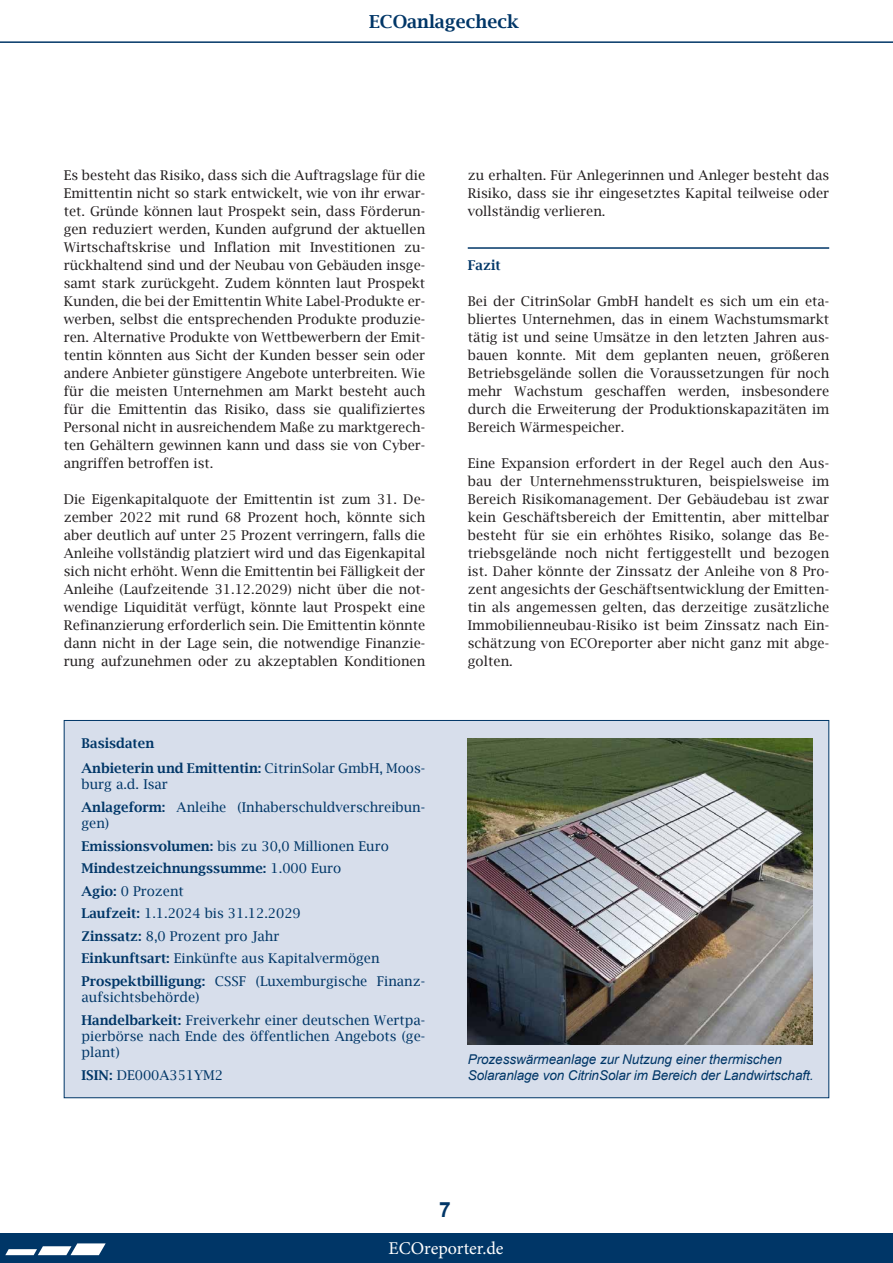
<style>
.page{position:relative;width:893px;height:1263px;background:#fff}
.page>*{position:absolute;margin:0;border:0;box-sizing:border-box;transform-origin:0 0}
.t1{font:700 21px "Arial";color:#003667}
.t2{font:18px "Minion Pro";color:#fff}
.t3{font:600 18px "Lucida Bright";color:#003667}
.t4{font:13.5px/18px "Lucida Bright";color:#231f20;text-align:justify}
.t5{font:13.5px/22.5px "Lucida Bright";color:#003667}
.t6{font:italic 13.5px/16.2px "Arial";letter-spacing:-.005em;color:#003667}
.t7{font:600 13.5px/24.8px "Lucida Bright";color:#003667}
.s1{font-weight:400}
.s2{font-weight:600}
</style>
<div class="page">
<div style="left:0;top:1233px;width:893px;height:30px;background:#003667"></div>
<svg style="left:5px;top:1243px;width:101px;height:12px"></svg>
<hr style="left:0;top:41px;width:893px;height:2px;background:#003667">
<div style="left:64px;top:720px;width:765px;height:378px;background:#d7deeb"></div>
<hr style="left:468px;top:247px;width:361px;height:2px;background:#003667">
<img style="left:468px;top:738px;width:344px;height:306px">
<h2 class="t3" style="left:369px;top:12px;width:151px">ECOanlagecheck</h2>
<p class="t4" style="left:64px;top:166px;width:363px">Es besteht das Risiko, dass sich die Auftragslage für die Emittentin nicht so stark entwickelt, wie von ihr erwar&shy;tet. Gründe können laut Prospekt sein, dass Förderun&shy;gen reduziert werden, Kunden aufgrund der aktuellen Wirtschaftskrise und Inflation mit Investitionen zu&shy;rückhaltend sind und der Neubau von Gebäuden insge&shy;samt stark zurückgeht. Zudem könnten laut Prospekt Kunden, die bei der Emittentin White Label-Produkte er&shy;werben, selbst die entsprechenden Produkte produzie&shy;ren. Alternative Produkte von Wettbewerbern der Emit&shy;tentin könnten aus Sicht der Kunden besser sein oder andere Anbieter günstigere Angebote unterbreiten. Wie für die meisten Unternehmen am Markt besteht auch für die Emittentin das Risiko, dass sie qualifiziertes Personal nicht in ausreichendem Maße zu marktgerech&shy;ten Gehältern gewinnen kann und dass sie von Cyber&shy;angriffen betroffen ist.</p>
<p class="t4" style="left:64px;top:490px;width:363px">Die Eigenkapitalquote der Emittentin ist zum 31. De&shy;zember 2022 mit rund 68 Prozent hoch, könnte sich aber deutlich auf unter 25 Prozent verringern, falls die Anleihe vollständig platziert wird und das Eigenkapital sich nicht erhöht. Wenn die Emittentin bei Fälligkeit der Anleihe (Laufzeitende 31.12.2029) nicht über die not&shy;wendige Liquidität verfügt, könnte laut Prospekt eine Refinanzierung erforderlich sein. Die Emittentin könnte dann nicht in der Lage sein, die notwendige Finanzie&shy;rung aufzunehmen oder zu akzeptablen Konditionen</p>
<p class="t7" style="left:82px;top:731px;width:345px">Basisdaten<br>Anbieterin und Emittentin: <span class="s1">CitrinSolar GmbH, Moos-</span></p>
<p class="t5" style="left:82px;top:773px;width:345px">burg a.d. Isar<br><span class="s2">Anlageform:</span> Anleihe (Inhaberschuldverschreibun-</p>
<p class="t5" style="left:82px;top:812px;width:344px">gen)<br><span class="s2">Emissionsvolumen:</span> bis zu 30,0 Millionen Euro <span class="s2">Mindestzeichnungssumme:</span> 1.000 Euro<br><span class="s2">Agio:</span> 0 Prozent<br><span class="s2">Laufzeit:</span> 1.1.2024 bis 31.12.2029<br><span class="s2">Zinssatz:</span> 8,0 Prozent pro Jahr<br><span class="s2">Einkunftsart:</span> Einkünfte aus Kapitalvermögen <span class="s2">Prospektbilligung:</span> CSSF (Luxemburgische Finanz-</p>
<p class="t5" style="left:82px;top:986px;width:345px">aufsichtsbehörde)<br><span class="s2">Handelbarkeit:</span> Freiverkehr einer deutschen Wertpa-</p>
<p class="t5" style="left:82px;top:1028px;width:345px;line-height:16.2px">pierbörse nach Ende des öffentlichen Angebots (ge&shy;plant)</p>
<p class="t5" style="left:82px;top:1064px;width:143px"><span class="s2">ISIN:</span> DE000A351YM2</p>
<p class="t4" style="left:468px;top:166px;width:363px">zu erhalten. Für Anlegerinnen und Anleger besteht das Risiko, dass sie ihr eingesetztes Kapital teilweise oder vollständig verlieren.</p>
<p class="t7" style="left:468px;top:253px;width:34px">Fazit</p>
<p class="t4" style="left:468px;top:292px;width:363px">Bei der CitrinSolar GmbH handelt es sich um ein eta&shy;bliertes Unternehmen, das in einem Wachstumsmarkt tätig ist und seine Umsätze in den letzten Jahren aus&shy;bauen konnte. Mit dem geplanten neuen, größeren Betriebsgelände sollen die Voraussetzungen für noch mehr Wachstum geschaffen werden, insbesondere durch die Erweiterung der Produktionskapazitäten im Bereich Wärmespeicher.</p>
<p class="t4" style="left:468px;top:454px;width:363px">Eine Expansion erfordert in der Regel auch den Aus&shy;bau der Unternehmensstrukturen, beispielsweise im Bereich Risikomanagement. Der Gebäudebau ist zwar kein Geschäftsbereich der Emittentin, aber mittelbar besteht für sie ein erhöhtes Risiko, solange das Be&shy;triebsgelände noch nicht fertiggestellt und bezogen ist. Daher könnte der Zinssatz der Anleihe von 8 Pro&shy;zent angesichts der Geschäftsentwicklung der Emitten&shy;tin als angemessen gelten, das derzeitige zusätzliche Immobilienneubau-Risiko ist beim Zinssatz nach Ein&shy;schätzung von ECOreporter aber nicht ganz mit abge&shy;golten.</p>
<p class="t6" style="left:468px;top:1051px;width:347px">Prozesswärmeanlage zur Nutzung einer thermischen<br>Solaranlage von CitrinSolar im Bereich der Landwirtschaft.</p>
<h1 class="t1" style="left:439px;top:1195px;width:13px">7</h1>
<h2 class="t2" style="left:388px;top:1237px;width:117px">ECOreporter.de</h2>
</div>
